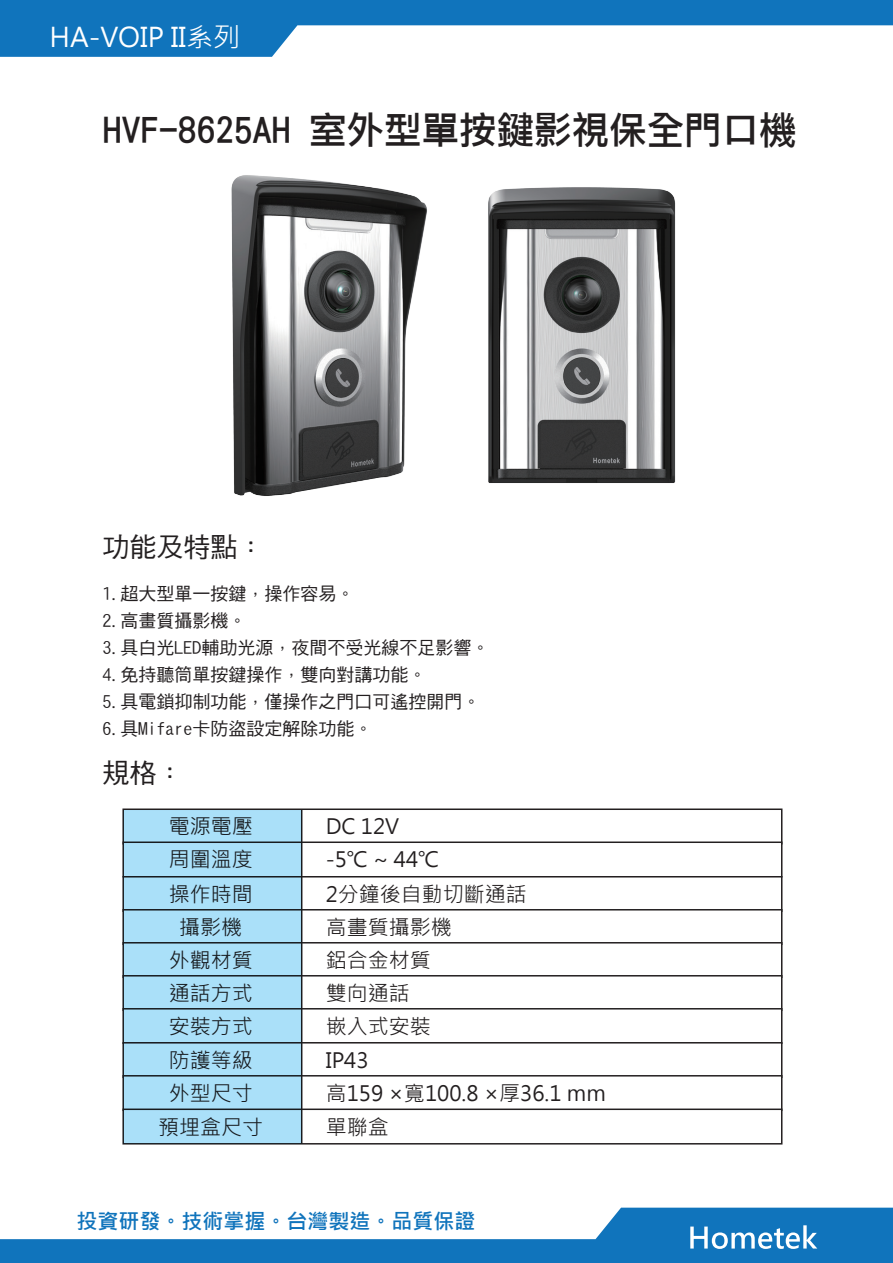
<style>
.page{position:relative;width:893px;height:1263px;background:#fff}
.page>*{position:absolute;margin:0;border:0;box-sizing:border-box;transform-origin:0 0}
.t1{font:37.5px "DF Li Hei W5 WIN BF";color:#231f20}
.t2{font:27px "Microsoft Jheng Hei";color:#fff}
.t3{font:27px "DF Hei Md HKSCS U";color:#231f20}
.t4{font:21px/33.5px "Microsoft Jheng Hei";color:#231f20}
.t5{font:700 21px "Microsoft Jheng Hei";color:#1074bc}
.t6{font:18px/27px "DF Hei Md HKSCS U";color:#231f20}
</style>
<div class="page">
<svg style="left:0;top:1208px;width:893px;height:55px;fill:#1074bc"></svg>
<svg style="left:0;top:0;width:893px;height:57px;fill:#1074bc"></svg>
<svg style="left:690px;top:1225px;width:127px;height:24px"></svg>
<div style="left:122px;top:808px;width:660px;height:36px;border:2px solid #231f20"></div>
<div style="left:122px;top:841px;width:660px;height:36px;border:2px solid #231f20"></div>
<div style="left:122px;top:876px;width:660px;height:36px;border:2px solid #231f20"></div>
<div style="left:122px;top:909px;width:660px;height:36px;border:2px solid #231f20"></div>
<div style="left:122px;top:942px;width:660px;height:36px;border:2px solid #231f20"></div>
<div style="left:122px;top:975px;width:660px;height:36px;border:2px solid #231f20"></div>
<div style="left:122px;top:1008px;width:660px;height:36px;border:2px solid #231f20"></div>
<div style="left:122px;top:1042px;width:660px;height:36px;border:2px solid #231f20"></div>
<div style="left:122px;top:1075px;width:660px;height:36px;border:2px solid #231f20"></div>
<div style="left:122px;top:1108px;width:660px;height:36px;border:2px solid #231f20"></div>
<hr style="left:301px;top:809px;width:1px;height:335px;background:#231f20">
<div style="left:123px;top:810px;width:179px;height:333px;background:#aae0f9"></div>
<img style="left:488px;top:187px;width:188px;height:296px">
<img style="left:231px;top:175px;width:196px;height:321px">
<h2 class="t2" style="left:50px;top:20px;width:192px">HA-VOIP II系列</h2>
<h1 class="t1" style="left:103px;top:111px;width:695px">HVF-8625AH 室外型單按鍵影視保全門口機</h1>
<h2 class="t3" style="left:103px;top:534px;width:163px">功能及特點：</h2>
<p class="t6" style="left:103px;top:580px;width:388px">1.超大型單一按鍵，操作容易。<br>2.高畫質攝影機。<br>3.具白光LED輔助光源，夜間不受光線不足影響。<br>4.免持聽筒單按鍵操作，雙向對講功能。<br>5.具電鎖抑制功能，僅操作之門口可遙控開門。<br>6.具Mifare卡防盜設定解除功能。</p>
<h2 class="t3" style="left:103px;top:760px;width:82px">規格：</h2>
<p class="t4" style="left:169px;top:809px;width:85px">電源電壓</p>
<p class="t4" style="left:326px;top:809px;width:203px">DC 12V<br>-5℃ ~ 44℃<br>2分鐘後自動切斷通話</p>
<p class="t4" style="left:169px;top:843px;width:85px;line-height:34.2px">周圍溫度操作時間</p>
<p class="t4" style="left:179px;top:910px;width:64px">攝影機</p>
<p class="t4" style="left:326px;top:910px;width:127px">高畫質攝影機</p>
<p class="t4" style="left:169px;top:944px;width:85px">外觀材質</p>
<p class="t4" style="left:169px;top:976px;width:85px;text-align:justify">通話方式安裝方式防護等級外型尺寸</p>
<p class="t4" style="left:326px;top:944px;width:106px">鋁合金材質</p>
<p class="t4" style="left:326px;top:976px;width:106px">雙向通話嵌入式安裝<br>IP43</p>
<p class="t4" style="left:326px;top:1077px;width:282px">高159 ×寬100.8 ×厚36.1 mm</p>
<p class="t4" style="left:158px;top:1110px;width:106px">預埋盒尺寸</p>
<p class="t4" style="left:326px;top:1110px;width:64px">單聯盒</p>
<p class="t5" style="left:76px;top:1208px;width:400px">投資研發。技術掌握。台灣製造。品質保證</p>
</div>
